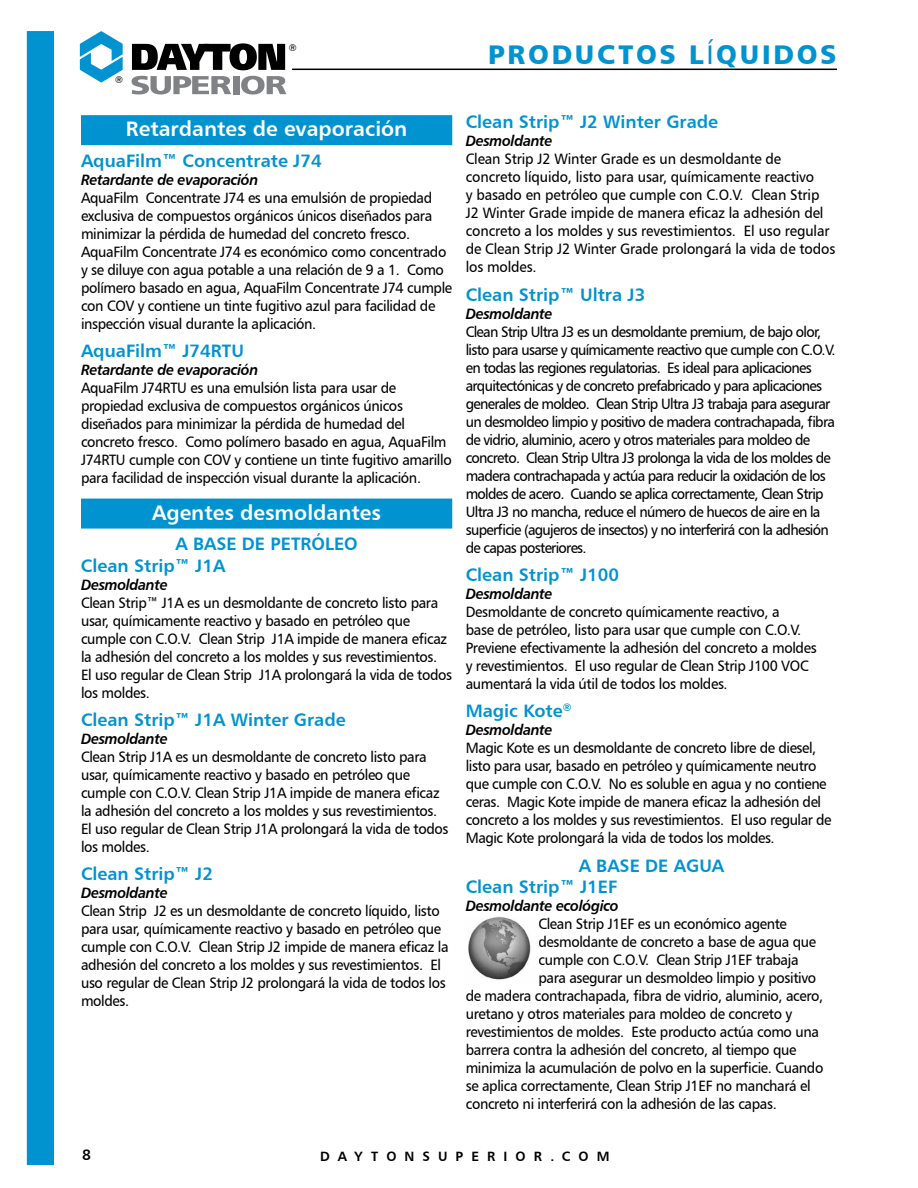
<style>
.page{position:relative;width:918px;height:1188px;background:#fff}
.page>*{position:absolute;margin:0;border:0;box-sizing:border-box;transform-origin:0 0}
.t1{font:27px "Humanist 777 BT Black B";letter-spacing:.1em;color:#0093d0}
.t2{font:21px "Humanist 777 BT Bold B";color:#fff}
.t3{font:18px/21.6px "Humanist 777 BT Bold B";color:#0093d0}
.t4{font:15px/18px "Humanist 777 BT Roman B";letter-spacing:-.025em;color:#000;scale:.95 1}
.t5{font:15px/18px "Humanist 777 BT Roman B";letter-spacing:-.05em;color:#000;scale:.95 1}
.t6{font:15px "Humanist 777 BT Bold Italic B";letter-spacing:-.025em;color:#000;scale:.95 1}
.t7{font:15px "Humanist 777 BT Bold B";color:#000}
.t8{font:13.5px "Humanist 777 BT Bold B";letter-spacing:.595em;color:#000}
.t9{font:9.6px "Humanist 777 BT Roman B";color:#000}
.s1{font-family:"Humanist 777 BT Roman B"}
</style>
<div class="page">
<hr style="left:292px;top:69px;width:545px;height:1px;background:#000">
<div style="left:81px;top:115px;width:371px;height:30px;background:#0093d0"></div>
<div style="left:81px;top:499px;width:371px;height:30px;background:#0093d0"></div>
<img style="left:468px;top:916px;width:63px;height:64px">
<svg style="left:132px;top:43px;width:153px;height:27px"></svg>
<svg style="left:80px;top:31px;width:43px;height:52px"></svg>
<svg style="left:132px;top:76px;width:99px;height:18px"></svg>
<div style="left:233px;top:76px;width:6px;height:18px;background:#808285"></div>
<svg style="left:241px;top:76px;width:45px;height:18px"></svg>
<div style="left:27px;top:31px;width:27px;height:1134px;background:#0093d0"></div>
<p class="t9" style="left:115px;top:73px;width:9px">®</p>
<p class="t9" style="left:289px;top:42px;width:9px">®</p>
<h1 class="t1" style="left:488px;top:37px;width:350px">PRODUCTOS L<span class="s1">Í</span>QUIDOS</h1>
<p class="t3" style="left:466px;top:111px;width:254px">Clean Strip™ J2 Winter Grade</p>
<p class="t6" style="left:466px;top:132px;width:93px">Desmoldante</p>
<p class="t4" style="left:466px;top:150px;width:391px">Clean Strip J2 Winter Grade es un desmoldante de concreto líquido, listo para usar, químicamente reactivo<br>y basado en petróleo que cumple con C.O.V. Clean Strip J2 Winter Grade impide de manera eficaz la adhesión del concreto a los moldes y sus revestimientos. El uso regular de Clean Strip J2 Winter Grade prolongará la vida de todos los moldes.</p>
<p class="t3" style="left:466px;top:283px;width:181px">Clean Strip™ Ultra J3</p>
<p class="t6" style="left:466px;top:304px;width:93px">Desmoldante</p>
<p class="t5" style="left:466px;top:322px;width:391px">Clean Strip Ultra J3 es un desmoldante premium, de bajo olor, listo para usarse y químicamente reactivo que cumple con C.O.V. en todas las regiones regulatorias. Es ideal para aplicaciones arquitectónicas y de concreto prefabricado y para aplicaciones generales de moldeo. Clean Strip Ultra J3 trabaja para asegurar un desmoldeo limpio y positivo de madera contrachapada, fibra de vidrio, aluminio, acero y otros materiales para moldeo de concreto. Clean Strip Ultra J3 prolonga la vida de los moldes de madera contrachapada y actúa para reducir la oxidación de los moldes de acero. Cuando se aplica correctamente, Clean Strip Ultra J3 no mancha, reduce el número de huecos de aire en la superficie (agujeros de insectos) y no interferirá con la adhesión de capas posteriores.</p>
<p class="t3" style="left:466px;top:564px;width:155px">Clean Strip™ J100</p>
<p class="t6" style="left:466px;top:584px;width:93px">Desmoldante</p>
<p class="t4" style="left:466px;top:603px;width:371px">Desmoldante de concreto químicamente reactivo, a<br>base de petróleo, listo para usar que cumple con C.O.V.<br>Previene efectivamente la adhesión del concreto a moldes y revestimientos. El uso regular de Clean Strip J100 VOC aumentará la vida útil de todos los moldes.</p>
<p class="t3" style="left:466px;top:700px;width:107px">Magic Kote<sup>®</sup></p>
<p class="t6" style="left:466px;top:721px;width:93px">Desmoldante</p>
<p class="t4" style="left:466px;top:739px;width:387px">Magic Kote es un desmoldante de concreto libre de diesel, listo para usar, basado en petróleo y químicamente neutro que cumple con C.O.V. No es soluble en agua y no contiene ceras. Magic Kote impide de manera eficaz la adhesión del concreto a los moldes y sus revestimientos. El uso regular de Magic Kote prolongará la vida de todos los moldes.</p>
<p class="t3" style="left:466px;top:854px;width:260px;text-indent:113px">A BASE DE AGUA<br>Clean Strip™ J1EF</p>
<p class="t6" style="left:466px;top:897px;width:163px">Desmoldante ecológico</p>
<p class="t4" style="left:538px;top:915px;width:263px">Clean Strip J1EF es un económico agente</p>
<p class="t4" style="left:538px;top:933px;width:294px">desmoldante de concreto a base de agua que</p>
<p class="t4" style="left:538px;top:951px;width:275px">cumple con C.O.V. Clean Strip J1EF trabaja</p>
<p class="t4" style="left:538px;top:969px;width:294px">para asegurar un desmoldeo limpio y positivo</p>
<p class="t4" style="left:466px;top:987px;width:378px">de madera contrachapada, fibra de vidrio, aluminio, acero,</p>
<p class="t4" style="left:466px;top:1005px;width:345px">uretano y otros materiales para moldeo de concreto y</p>
<p class="t4" style="left:466px;top:1023px;width:373px">revestimientos de moldes. Este producto actúa como una</p>
<p class="t4" style="left:466px;top:1041px;width:350px">barrera contra la adhesión del concreto, al tiempo que</p>
<p class="t4" style="left:466px;top:1059px;width:378px">minimiza la acumulación de polvo en la superficie. Cuando</p>
<p class="t4" style="left:466px;top:1077px;width:365px">se aplica correctamente, Clean Strip J1EF no manchará el</p>
<p class="t4" style="left:466px;top:1095px;width:329px">concreto ni interferirá con la adhesión de las capas.</p>
<p class="t8" style="left:320px;top:1148px;width:291px">DAYTONSUPERIOR.COM</p>
<h2 class="t2" style="left:126px;top:116px;width:283px">Retardantes de evaporación</h2>
<p class="t3" style="left:81px;top:149px;width:242px">AquaFilm™ Concentrate J74</p>
<p class="t6" style="left:81px;top:170px;width:188px">Retardante de evaporación</p>
<p class="t4" style="left:81px;top:188px;width:392px">AquaFilm Concentrate J74 es una emulsión de propiedad exclusiva de compuestos orgánicos únicos diseñados para minimizar la pérdida de humedad del concreto fresco.<br>AquaFilm Concentrate J74 es económico como concentrado y se diluye con agua potable a una relación de 9 a 1. Como polímero basado en agua, AquaFilm Concentrate J74 cumple con COV y contiene un tinte fugitivo azul para facilidad de inspección visual durante la aplicación.</p>
<p class="t3" style="left:81px;top:340px;width:165px">AquaFilm™ J74RTU</p>
<p class="t6" style="left:81px;top:360px;width:188px">Retardante de evaporación</p>
<p class="t4" style="left:81px;top:379px;width:392px">AquaFilm J74RTU es una emulsión lista para usar de propiedad exclusiva de compuestos orgánicos únicos diseñados para minimizar la pérdida de humedad del concreto fresco. Como polímero basado en agua, AquaFilm J74RTU cumple con COV y contiene un tinte fugitivo amarillo para facilidad de inspección visual durante la aplicación.</p>
<h2 class="t2" style="left:152px;top:499px;width:230px">Agentes desmoldantes</h2>
<p class="t3" style="left:81px;top:533px;width:278px;text-indent:94px">A BASE DE PETRÓLEO<br>Clean Strip™ J1A</p>
<p class="t6" style="left:81px;top:575px;width:93px">Desmoldante</p>
<p class="t4" style="left:81px;top:593px;width:392px">Clean Strip™ J1A es un desmoldante de concreto listo para usar, químicamente reactivo y basado en petróleo que cumple con C.O.V. Clean Strip J1A impide de manera eficaz la adhesión del concreto a los moldes y sus revestimientos.<br>El uso regular de Clean Strip J1A prolongará la vida de todos los moldes.</p>
<p class="t3" style="left:81px;top:709px;width:266px">Clean Strip™ J1A Winter Grade</p>
<p class="t6" style="left:81px;top:729px;width:93px">Desmoldante</p>
<p class="t4" style="left:81px;top:748px;width:388px">Clean Strip J1A es un desmoldante de concreto listo para usar, químicamente reactivo y basado en petróleo que cumple con C.O.V. Clean Strip J1A impide de manera eficaz la adhesión del concreto a los moldes y sus revestimientos.<br>El uso regular de Clean Strip J1A prolongará la vida de todos los moldes.</p>
<p class="t3" style="left:81px;top:863px;width:134px">Clean Strip™ J2</p>
<p class="t6" style="left:81px;top:884px;width:93px">Desmoldante</p>
<p class="t4" style="left:81px;top:902px;width:388px">Clean Strip J2 es un desmoldante de concreto líquido, listo para usar, químicamente reactivo y basado en petróleo que cumple con C.O.V. Clean Strip J2 impide de manera eficaz la adhesión del concreto a los moldes y sus revestimientos. El uso regular de Clean Strip J2 prolongará la vida de todos los moldes.</p>
<p class="t7" style="left:82px;top:1146px;width:10px">8</p>
</div>
